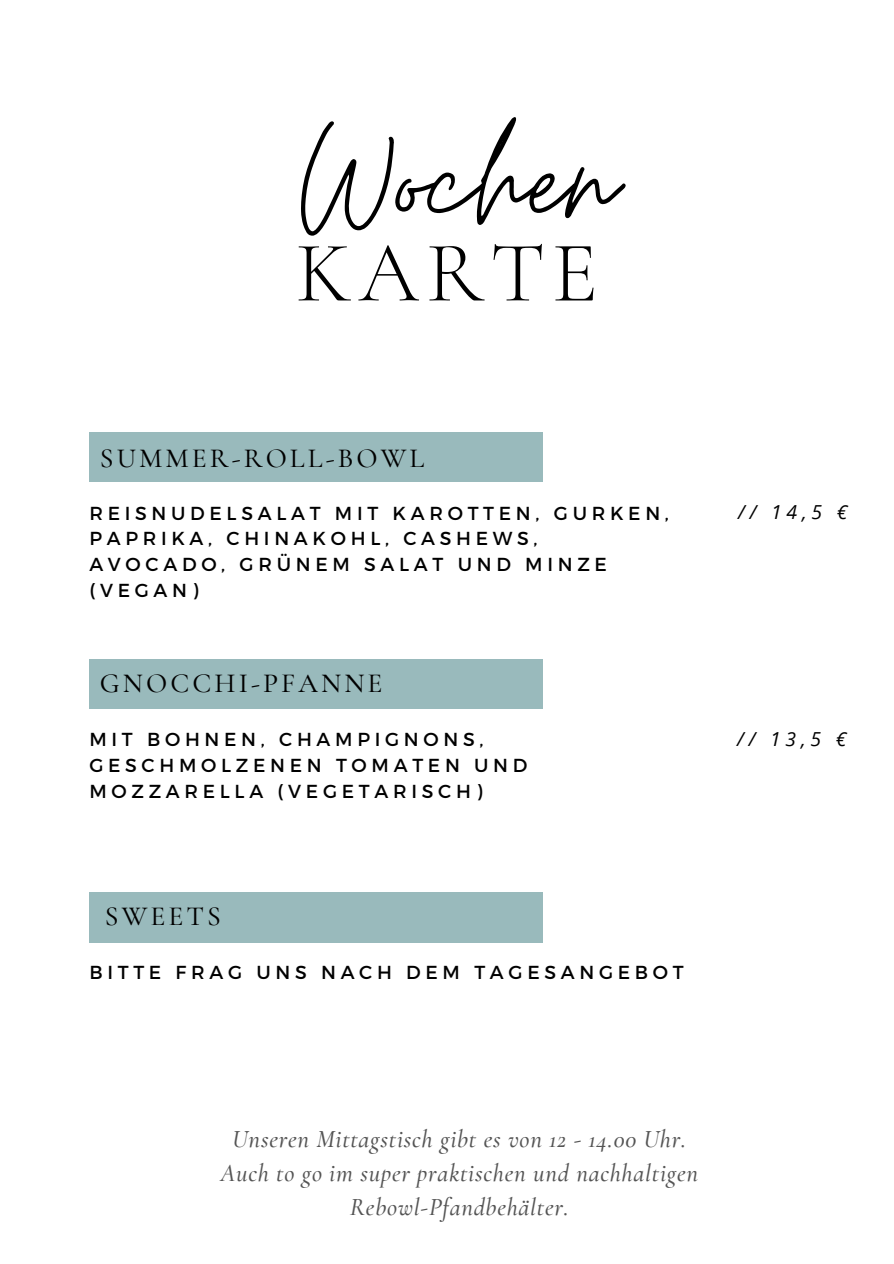
<style>
.page{position:relative;width:894px;height:1264px;background:#fff}
.page>*{position:absolute;margin:0;border:0;box-sizing:border-box;transform-origin:0 0}
.t1{font:162.6px "Moon Time";color:#000}
.t2{font:300 86.55px "Cormorant Garamond";letter-spacing:.08em;color:#000}
.t3{font:500 27.6px "Cormorant Garamond";letter-spacing:.11em;color:#000}
.t4{font:italic 500 24.75px/33.8px "Cormorant Garamond";letter-spacing:.03em;color:#545454;text-align:center}
.t5{font:italic 19.35px "Open Sans";color:#000}
.t6{font:18.75px/25.8px "Montserrat";letter-spacing:.25em;color:#000}
</style>
<div class="page">
<div style="left:89px;top:891px;width:454px;height:51px;background:#99babc"></div>
<div style="left:89px;top:432px;width:454px;height:50px;background:#99babc"></div>
<div style="left:89px;top:659px;width:454px;height:49px;background:#99babc"></div>
<h2 class="t1" style="left:301px;top:81px;width:318px">Wochen</h2>
<h1 class="t2" style="left:295px;top:220px;width:304px">KARTE</h1>
<p class="t3" style="left:100px;top:441px;width:326px">SUMMER-ROLL-BOWL</p>
<p class="t6" style="left:89px;top:499px;width:581px">REISNUDELSALAT MIT KAROTTEN, GURKEN,<br>PAPRIKA, CHINAKOHL, CASHEWS,<br>AVOCADO, GRÜNEM SALAT UND MINZE (VEGAN)</p>
<p class="t5" style="left:737px;top:499px;width:111px">// 14,5 €</p>
<h3 class="t3" style="left:100px;top:666px;width:284px">GNOCCHI-PFANNE</h3>
<p class="t6" style="left:89px;top:725px;width:439px">MIT BOHNEN, CHAMPIGNONS,<br>GESCHMOLZENEN TOMATEN UND<br>MOZZARELLA (VEGETARISCH)</p>
<h4 class="t5" style="left:737px;top:725px;width:111px">// 13,5 €</h4>
<h3 class="t3" style="left:105px;top:899px;width:117px">SWEETS</h3>
<p class="t6" style="left:89px;top:958px;width:595px">BITTE FRAG UNS NACH DEM TAGESANGEBOT</p>
<h3 class="t4" style="left:220px;top:1122px;width:479px">Unseren Mittagstisch gibt es von 12 - 14.00 Uhr.<br>Auch to go im super praktischen und nachhaltigen<br>Rebowl-Pfandbehälter.</h3>
</div>
